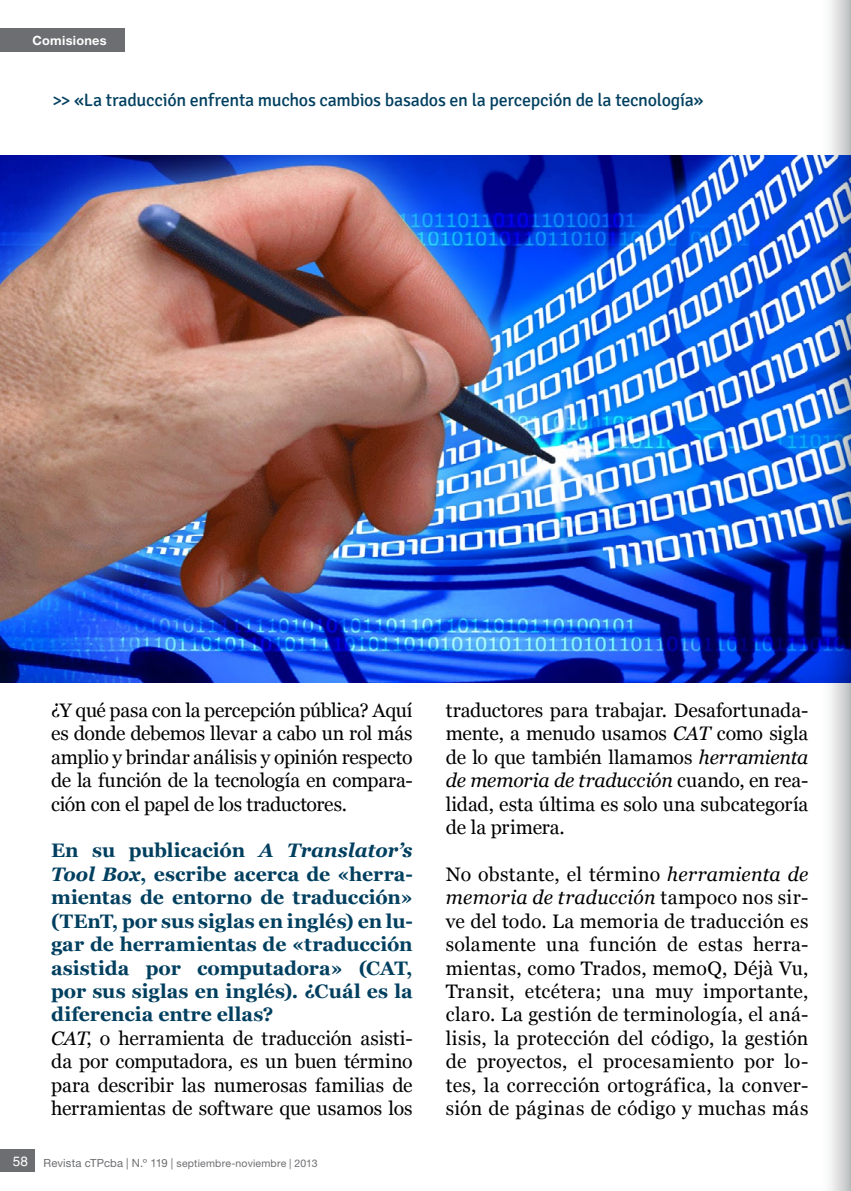
<style>
.page{position:relative;width:851px;height:1191px;background:#fff}
.page>*{position:absolute;margin:0;border:0;box-sizing:border-box;transform-origin:0 0}
.t1{font:19.5px/23.4px "Georgia";letter-spacing:-.005em;color:#000;text-align:justify}
.t2{font:700 19.5px/23.4px "Georgia";color:#003f5f}
.t3{font:18px "Signika";letter-spacing:-.015em;color:#003f5f}
.t4{font:700 12.75px "Helvetica Neue LT Std";letter-spacing:.02em;color:#fff}
.t5{font:10.5px "Helvetica Neue LT Std";letter-spacing:.015em;color:#6d6e71}
.s1{font-style:italic}
.s2{font-weight:400;font-style:italic;color:#000}
.s3{font-weight:400;color:#000}
.s4{font-family:"Helvetica LT Std";font-size:13.5px;color:#fff}
.s5{font-size:11.25px}
</style>
<div class="page">
<div style="left:0;top:29px;width:125px;height:23px;background:#6d6e71"></div>
<div style="left:0;top:1149px;width:34px;height:22px;background:#6d6e71"></div>
<img style="left:822px;top:1px;width:28px;height:1190px">
<img style="left:0;top:155px;width:850px;height:527px">
<p class="t4" style="left:33px;top:33px;width:75px">Comisiones</p>
<p class="t3" style="left:53px;top:90px;width:652px">&gt;&gt; «La traducción enfrenta muchos cambios basados en la percepción de la tecnología»</p>
<p class="t1" style="left:51px;top:699px;width:363px">¿Y qué pasa con la percepción pública? Aquí es donde debemos llevar a cabo un rol más amplio y brindar análisis y opinión respecto de la función de la tecnología en compara&shy;ción con el papel de los traductores.</p>
<p class="t2" style="left:51px;top:839px;width:363px">En su publicación <span class="s1">A Translator’s Tool Box</span>, escribe acerca de «herra&shy;mientas de entorno de traducción» (TEnT, por sus siglas en inglés) en lu&shy;gar de herramientas de «traducción asistida por computadora» (CAT, por sus siglas en inglés). ¿Cuál es la diferencia entre ellas?<br><span class="s2">CAT</span><span class="s3">, o herramienta de traducción asisti&shy;da por computadora, es un buen término para describir las numerosas familias de herramientas de software que usamos los</span></p>
<p class="t5" style="left:13px;top:1156px;width:306px"><span class="s4">58</span> <span class="s5">Revista cTPcba | N.º 119 |</span> septiembre-noviembre | 2013</p>
<p class="t1" style="left:446px;top:699px;width:364px">traductores para trabajar. Desafortunada&shy;mente, a menudo usamos <span class="s1">CAT</span> como sigla de lo que también llamamos <span class="s1">herramienta de memoria de traducción</span> cuando, en rea&shy;lidad, esta última es solo una subcategoría de la primera.</p>
<p class="t1" style="left:446px;top:863px;width:364px">No obstante, el término <span class="s1">herramienta de memoria de traducción</span> tampoco nos sir&shy;ve del todo. La memoria de traducción es solamente una función de estas herra&shy;mientas, como Trados, memoQ, Déjà Vu, Transit, etcétera; una muy importante, claro. La gestión de terminología, el aná&shy;lisis, la protección del código, la gestión de proyectos, el procesamiento por lo&shy;tes, la corrección ortográfica, la conver&shy;sión de páginas de código y muchas más</p>
</div>
